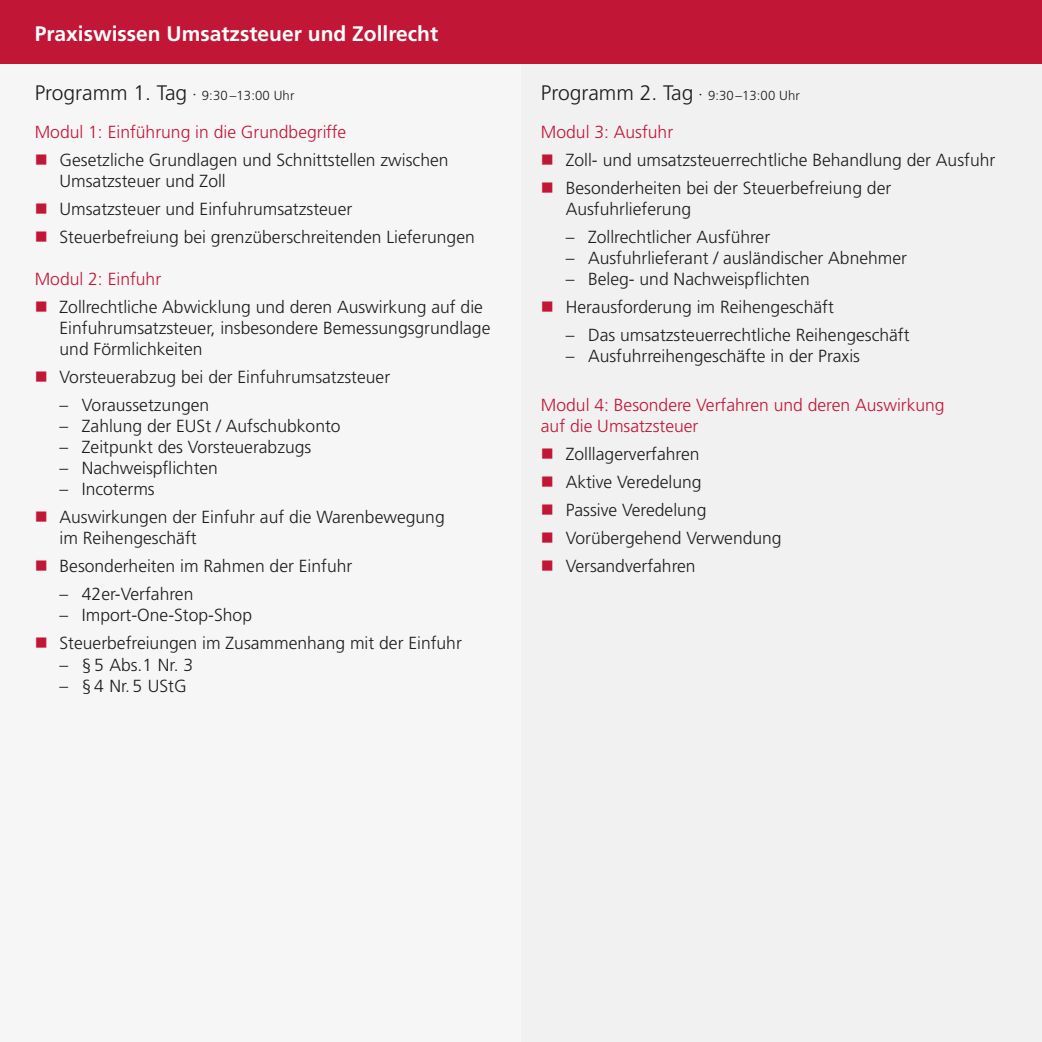
<style>
.page{position:relative;width:1042px;height:1042px;background:#fff}
.page>*{position:absolute;margin:0;border:0;box-sizing:border-box;transform-origin:0 0}
.t1{font:300 21px "Frutiger LT Pro";color:#1d1d1b}
.t2{font:700 21px "Frutiger LT Pro";color:#fff}
.t3{font:300 17.5px/28px "Frutiger LT Pro";color:#1d1d1b}
.t4{font:300 17.5px/21px "Frutiger LT Pro";color:#c21636}
.s1{font-size:17.5px}
.s2{font-size:13.12px}
</style>
<div class="page">
<div style="left:0;top:0;width:1042px;height:65px;background:#c21636"></div>
<div style="left:521px;top:65px;width:521px;height:977px;background:#f1f1f1"></div>
<div style="left:0;top:65px;width:521px;height:977px;background:#f6f6f6"></div>
<p class="t2" style="left:35px;top:25px;width:405px">Praxiswissen Umsatzsteuer und Zollrecht</p>
<p class="t1" style="left:35px;top:84px;width:261px">Programm 1. Tag <span class="s1">·</span> <span class="s2">9:30 –13:00 Uhr</span></p>
<p class="t1" style="left:541px;top:84px;width:260px">Programm 2. Tag <span class="s1">·</span> <span class="s2">9:30 –13:00 Uhr</span></p>
<p class="t4" style="left:35px;top:123px;width:313px">Modul 1: Einführung in die Grundbegriffe</p>
<p class="t3" style="left:60px;top:151px;width:390px;line-height:21px">Gesetzliche Grundlagen und Schnittstellen zwischen<br>Umsatzsteuer und Zoll</p>
<p class="t3" style="left:60px;top:197px;width:417px">Umsatzsteuer und Einfuhrumsatzsteuer<br>Steuerbefreiung bei grenzüberschreitenden Lieferungen</p>
<p class="t4" style="left:35px;top:270px;width:128px">Modul 2: Einfuhr</p>
<p class="t3" style="left:60px;top:298px;width:432px;line-height:21px">Zollrechtliche Abwicklung und deren Auswirkung auf die<br>Einfuhrumsatzsteuer, insbesondere Bemessungsgrundlage und Förmlichkeiten</p>
<p class="t3" style="left:60px;top:365px;width:332px">Vorsteuerabzug bei der Einfuhrumsatzsteuer</p>
<p class="t3" style="left:60px;top:393px;width:151px">– Voraussetzungen</p>
<p class="t3" style="left:60px;top:414px;width:283px">– Zahlung der EUSt / Aufschubkonto</p>
<p class="t3" style="left:60px;top:435px;width:253px">– Zeitpunkt des Vorsteuerabzugs</p>
<p class="t3" style="left:60px;top:456px;width:160px">– Nachweispflichten</p>
<p class="t3" style="left:60px;top:477px;width:387px">– Incoterms<br>Auswirkungen der Einfuhr auf die Warenbewegung</p>
<p class="t3" style="left:60px;top:526px;width:294px">im Reihengeschäft<br>Besonderheiten im Rahmen der Einfuhr</p>
<p class="t3" style="left:60px;top:582px;width:135px">– 42er-Verfahren</p>
<p class="t3" style="left:60px;top:603px;width:404px">– Import-One-Stop-Shop<br>Steuerbefreiungen im Zusammenhang mit der Einfuhr</p>
<p class="t3" style="left:60px;top:652px;width:135px">– § 5 Abs.1 Nr. 3</p>
<p class="t3" style="left:60px;top:673px;width:129px">– § 4 Nr. 5 UStG</p>
<p class="t4" style="left:541px;top:123px;width:134px">Modul 3: Ausfuhr</p>
<p class="t3" style="left:566px;top:148px;width:431px">Zoll- und umsatzsteuerrechtliche Behandlung der Ausfuhr<br>Besonderheiten bei der Steuerbefreiung der</p>
<p class="t3" style="left:566px;top:197px;width:127px">Ausfuhrlieferung</p>
<p class="t3" style="left:566px;top:225px;width:206px">– Zollrechtlicher Ausführer</p>
<p class="t3" style="left:566px;top:246px;width:343px">– Ausfuhrlieferant / ausländischer Abnehmer</p>
<p class="t3" style="left:566px;top:267px;width:270px">– Beleg- und Nachweispflichten<br>Herausforderung im Reihengeschäft</p>
<p class="t3" style="left:566px;top:323px;width:345px">– Das umsatzsteuerrechtliche Reihengeschäft</p>
<p class="t3" style="left:566px;top:344px;width:296px">– Ausfuhrreihengeschäfte in der Praxis</p>
<p class="t4" style="left:541px;top:396px;width:405px">Modul 4: Besondere Verfahren und deren Auswirkung auf die Umsatzsteuer</p>
<p class="t3" style="left:566px;top:442px;width:217px">Zolllagerverfahren<br>Aktive Veredelung<br>Passive Veredelung<br>Vorübergehend Verwendung<br>Versandverfahren</p>
</div>
